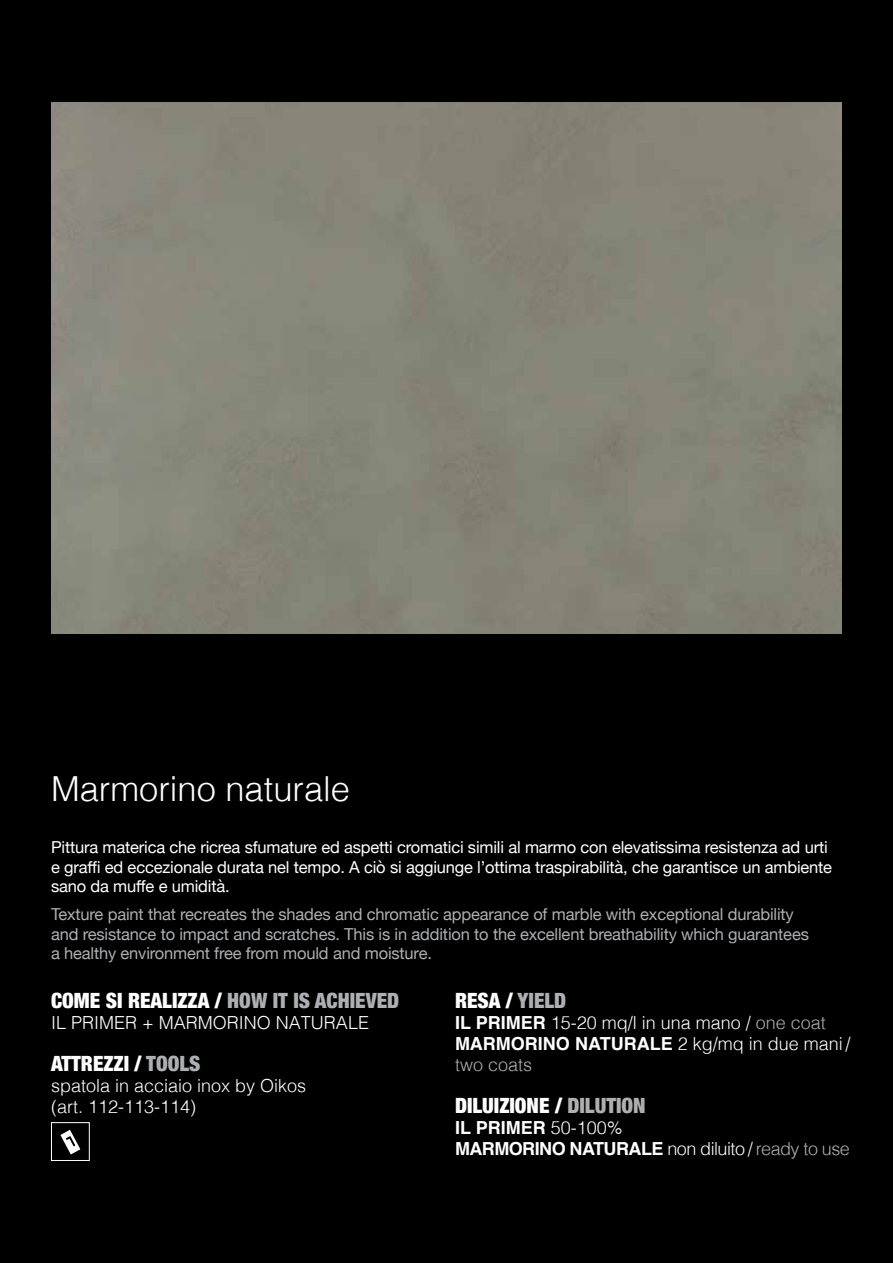
<style>
.page{position:relative;width:893px;height:1263px;background:#000}
.page>*{position:absolute;margin:0;border:0;box-sizing:border-box;transform-origin:0 0}
.t1{font:300 34.5px "Helvetica";color:#fff}
.t2{font:900 condensed 21px "Helvetica Neue";color:#fff}
.t3{font:300 18px/21px "Helvetica";color:#fff}
.t4{font:700 18px/21px "Helvetica";letter-spacing:-.03em;color:#fff}
.t5{font:16.5px/19.5px "Helvetica Neue";letter-spacing:-.01em;color:#adafb2}
.t6{font:16.5px/19.5px "Helvetica Neue";letter-spacing:-.01em;color:#fff}
.s1{color:#adafb2}
.s2{font-weight:700}
.s3{font-weight:300}
.s4{font-weight:300;color:#adafb2}
</style>
<div class="page">
<svg style="left:60px;top:1130px;width:20px;height:24px"></svg>
<div style="left:51px;top:1122px;width:39px;height:39px;border:1px solid #fff"></div>
<div style="left:51px;top:102px;width:790px;height:532px;background:#868579"></div>
<h1 class="t1" style="left:51px;top:759px;width:301px">Marmorino naturale</h1>
<p class="t6" style="left:51px;top:839px;width:783px">Pittura materica che ricrea sfumature ed aspetti cromatici simili al marmo con elevatissima resistenza ad urti e graffi ed eccezionale durata nel tempo. A ciò si aggiunge l’ottima traspirabilità, che garantisce un ambiente sano da muffe e umidità.</p>
<p class="t5" style="left:51px;top:906px;width:759px">Texture paint that recreates the shades and chromatic appearance of marble with exceptional durability and resistance to impact and scratches. This is in addition to the excellent breathability which guarantees a healthy environment free from mould and moisture.</p>
<p class="t2" style="left:51px;top:983px;width:350px">COME SI REALIZZA / <span class="s1">HOW IT IS ACHIEVED</span></p>
<p class="t3" style="left:51px;top:1010px;width:319px">IL PRIMER + MARMORINO NATURALE</p>
<p class="t2" style="left:51px;top:1046px;width:151px">ATTREZZI / <span class="s1">TOOLS</span></p>
<p class="t3" style="left:51px;top:1073px;width:257px">spatola in acciaio inox by Oikos (art. 112-113-114)</p>
<p class="t2" style="left:455px;top:983px;width:113px">RESA / <span class="s1">YIELD</span></p>
<p class="t3" style="left:455px;top:1010px;width:397px"><span class="s2">IL PRIMER</span> 15-20 mq/l in una mano / <span class="s1">one coat<br></span><span class="s2">MARMORINO NATURALE</span> 2 kg/mq in due mani / <span class="s1">two coats</span></p>
<p class="t2" style="left:455px;top:1088px;width:192px">DILUIZIONE / <span class="s1">DILUTION</span></p>
<p class="t4" style="left:455px;top:1117px;width:396px">IL PRIMER <span class="s3">50-100%<br></span>MARMORINO NATURALE <span class="s3">non diluito /</span> <span class="s4">ready to use</span></p>
</div>
